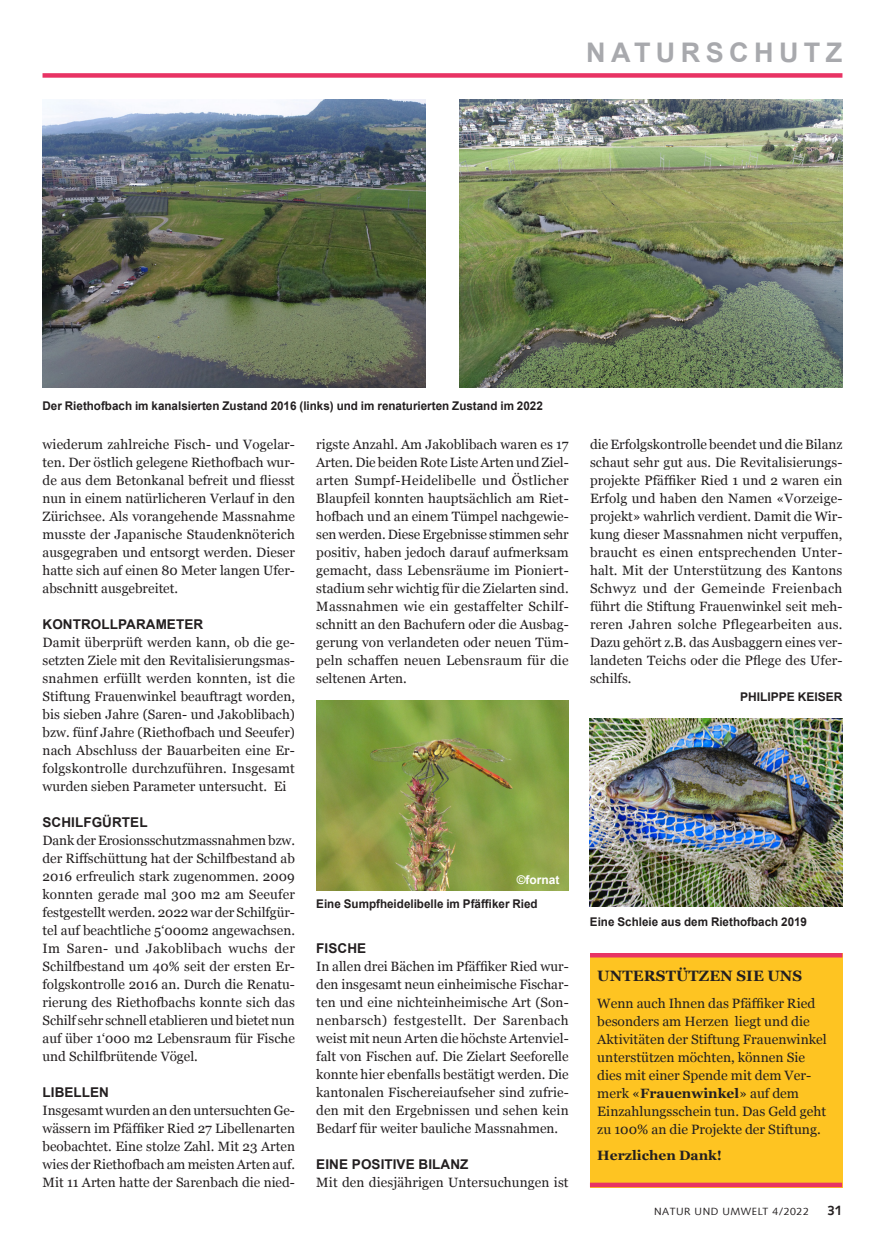
<style>
.page{position:relative;width:885px;height:1251px;background:#fff}
.page>*{position:absolute;margin:0;border:0;box-sizing:border-box;transform-origin:0 0}
.Rubriktitel{font:700 27px "Arial";letter-spacing:.2em;color:#a8a9ad}
.Kasten_-_Titel{font:700 15px "Georgia";letter-spacing:.005em;color:#231f20}
.Artikel_-_GS{font:13.5px/18px "Georgia";color:#231f20;text-align:justify}
.Kasten_-_Titel-2{font:13.5px/18px "Georgia";color:#231f20}
.Artikel_-_Untertitel{font:700 13.5px "Arial";letter-spacing:.005em;color:#231f20}
.Kasten_-_Titel-3{font:700 13.5px "Georgia";color:#231f20}
.t1{font:700 13.5px "Syntax Com";color:#231f20}
.Bildunterschrift{font:700 12px "Arial";color:#231f20}
.Artikel_-_Autor{font:700 12px "Arial";color:#231f20}
.Bild-Autor_in{font:700 12px "Arial";color:#fff}
.t2{font:10.5px "Syntax Com";letter-spacing:.05em;color:#231f20}
.s1{font-weight:700}
</style>
<div class="page">
<div style="left:42px;top:73px;width:800px;height:5px;background:#e83364"></div>
<div style="left:590px;top:952px;width:252px;height:234px;background:#fec422"></div>
<svg style="left:590px;top:1182px;width:252px;height:4px"></svg>
<div style="left:590px;top:952px;width:252px;height:5px;background:#e83364"></div>
<img style="left:43px;top:99px;width:382px;height:288px">
<img style="left:459px;top:99px;width:383px;height:288px">
<img style="left:316px;top:700px;width:252px;height:190px">
<img style="left:590px;top:718px;width:252px;height:188px">
<p class="Rubriktitel" style="left:586px;top:35px;width:257px">NATURSCHUTZ</p>
<p class="Bildunterschrift" style="left:43px;top:397px;width:501px">Der Riethofbach im kanalsierten Zustand 2016 (links) und im renaturierten Zustand im 2022</p>
<p class="Artikel_-_GS" style="left:43px;top:435px;width:254px">wiederum zahlreiche Fisch- und Vogelar&shy;ten. Der östlich gelegene Riethofbach wur&shy;de aus dem Betonkanal befreit und fliesst nun in einem natürlicheren Verlauf in den Zürichsee. Als vorangehende Massnahme musste der Japanische Staudenknöterich ausgegraben und entsorgt werden. Dieser hatte sich auf einen 80 Meter langen Ufer&shy;abschnitt ausgebreitet.</p>
<p class="Artikel_-_Untertitel" style="left:43px;top:615px;width:162px">KONTROLLPARAMETER</p>
<p class="Artikel_-_GS" style="left:43px;top:633px;width:254px">Damit überprüft werden kann, ob die ge&shy;setzten Ziele mit den Revitalisierungsmas&shy;snahmen erfüllt werden konnten, ist die Stiftung Frauenwinkel beauftragt worden, bis sieben Jahre (Saren- und Jakoblibach) bzw. fünf Jahre (Riethofbach und Seeufer) nach Abschluss der Bauarbeiten eine Er&shy;folgskontrolle durchzuführen. Insgesamt wurden sieben Parameter untersucht. Ei</p>
<p class="Artikel_-_Untertitel" style="left:43px;top:813px;width:106px">SCHILFGÜRTEL</p>
<p class="Artikel_-_GS" style="left:43px;top:831px;width:254px">Dank der Erosionsschutzmassnahmen bzw. der Riffschüttung hat der Schilfbestand ab 2016 erfreulich stark zugenommen. 2009 konnten gerade mal 300 m2 am Seeufer festgestellt werden. 2022 war der Schilfgür&shy;tel auf beachtliche 5‘000m2 angewachsen.<br>Im Saren- und Jakoblibach wuchs der Schilfbestand um 40% seit der ersten Er&shy;folgskontrolle 2016 an. Durch die Renatu&shy;rierung des Riethofbachs konnte sich das Schilf sehr schnell etablieren und bietet nun auf über 1‘000 m2 Lebensraum für Fische und Schilfbrütende Vögel.</p>
<p class="Artikel_-_Untertitel" style="left:43px;top:1083px;width:68px">LIBELLEN</p>
<p class="Artikel_-_GS" style="left:43px;top:1101px;width:254px">Insgesamt wurden an den untersuchten Ge&shy;wässern im Pfäffiker Ried 27 Libellenarten beobachtet. Eine stolze Zahl. Mit 23 Arten wies der Riethofbach am meisten Arten auf.<br>Mit 11 Arten hatte der Sarenbach die nied-</p>
<p class="Artikel_-_GS" style="left:316px;top:435px;width:254px">rigste Anzahl. Am Jakoblibach waren es 17<br>Arten. Die beiden Rote Liste Arten und Ziel&shy;arten Sumpf-Heidelibelle und Östlicher Blaupfeil konnten hauptsächlich am Riet&shy;hofbach und an einem Tümpel nachgewie&shy;sen werden. Diese Ergebnisse stimmen sehr positiv, haben jedoch darauf aufmerksam gemacht, dass Lebensräume im Pioniert&shy;stadium sehr wichtig für die Zielarten sind.<br>Massnahmen wie ein gestaffelter Schilf&shy;schnitt an den Bachufern oder die Ausbag&shy;gerung von verlandeten oder neuen Tüm&shy;peln schaffen neuen Lebensraum für die seltenen Arten.</p>
<p class="Bild-Autor_in" style="left:516px;top:871px;width:44px">©fornat</p>
<p class="Bildunterschrift" style="left:316px;top:895px;width:223px">Eine Sumpfheidelibelle im Pfäffiker Ried</p>
<p class="Artikel_-_Untertitel" style="left:316px;top:939px;width:51px">FISCHE</p>
<p class="Artikel_-_GS" style="left:316px;top:957px;width:254px">In allen drei Bächen im Pfäffiker Ried wur&shy;den insgesamt neun einheimische Fischar&shy;ten und eine nichteinheimische Art (Son&shy;nenbarsch) festgestellt. Der Sarenbach weist mit neun Arten die höchste Artenviel&shy;falt von Fischen auf. Die Zielart Seeforelle konnte hier ebenfalls bestätigt werden. Die kantonalen Fischereiaufseher sind zufrie&shy;den mit den Ergebnissen und sehen kein Bedarf für weiter bauliche Massnahmen.</p>
<p class="Artikel_-_Untertitel" style="left:316px;top:1155px;width:154px">EINE POSITIVE BILANZ</p>
<p class="Artikel_-_GS" style="left:316px;top:1173px;width:254px">Mit den diesjährigen Untersuchungen ist</p>
<p class="Artikel_-_GS" style="left:590px;top:435px;width:254px">die Erfolgskontrolle beendet und die Bilanz schaut sehr gut aus. Die Revitalisierungs&shy;projekte Pfäffiker Ried 1 und 2 waren ein Erfolg und haben den Namen «Vorzeige&shy;projekt» wahrlich verdient. Damit die Wir&shy;kung dieser Massnahmen nicht verpuffen, braucht es einen entsprechenden Unter&shy;halt. Mit der Unterstützung des Kantons Schwyz und der Gemeinde Freienbach führt die Stiftung Frauenwinkel seit meh&shy;reren Jahren solche Pflegearbeiten aus.<br>Dazu gehört z.B. das Ausbaggern eines ver&shy;landeten Teichs oder die Pflege des Ufer&shy;schilfs.</p>
<p class="Artikel_-_Autor" style="left:740px;top:688px;width:104px">PHILIPPE KEISER</p>
<p class="Bildunterschrift" style="left:590px;top:913px;width:219px">Eine Schleie aus dem Riethofbach 2019</p>
<p class="Kasten_-_Titel" style="left:597px;top:964px;width:206px">UNTERSTÜTZEN SIE UNS</p>
<p class="Kasten_-_Titel-2" style="left:597px;top:993px;width:231px">Wenn auch Ihnen das Pfäffiker Ried besonders am Herzen liegt und die Aktivitäten der Stiftung Frauenwinkel unterstützen möchten, können Sie dies mit einer Spende mit dem Ver&shy;merk «<span class="s1">Frauenwinkel</span>» auf dem Einzahlungsschein tun. Das Geld geht zu 100% an die Projekte der Stiftung.</p>
<p class="Kasten_-_Titel-3" style="left:597px;top:1145px;width:126px">Herzlichen Dank!</p>
<p class="t2" style="left:654px;top:1205px;width:156px">NATUR UND UMWELT 4/2022</p>
<p class="t1" style="left:827px;top:1202px;width:17px">31</p>
</div>
